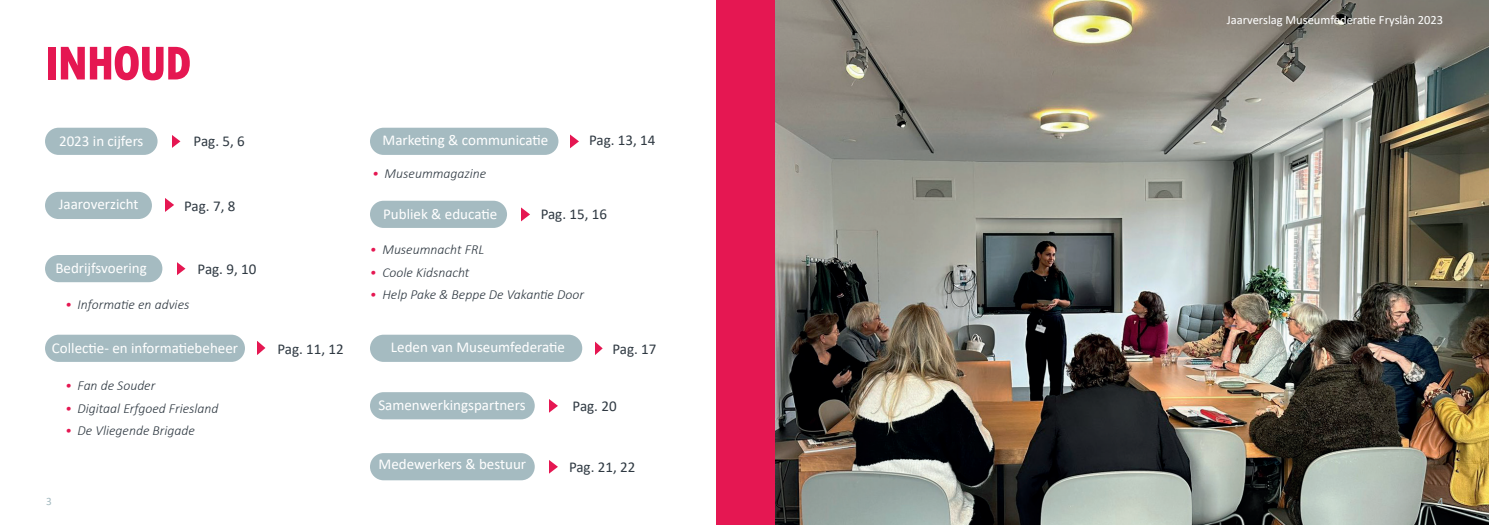
<style>
.page{position:relative;width:1489px;height:525px;background:#fff}
.page>*{position:absolute;margin:0;border:0;box-sizing:border-box;transform-origin:0 0}
.t1{font:800 condensed 50px "Tw Cen";letter-spacing:-.04em;color:#e51752}
.t2{font:15px "Calibri";color:#fff}
.t3{font:15px "Calibri";color:#2f3942}
.t4{font:italic 300 13.75px "Calibri";color:#2f3942}
.t5{font:12.5px "Calibri";color:#fff}
.t6{font:11.25px "Calibri";color:#a5bbc1}
.s1{color:#e51752}
</style>
<div class="page">
<img style="left:774px;top:0;width:714px;height:524px">
<div style="left:45px;top:128px;width:112px;height:27px;background:#a5bbc1;border-radius:14px"></div>
<svg style="left:165px;top:198px;width:9px;height:14px"></svg>
<div style="left:45px;top:192px;width:107px;height:27px;background:#a5bbc1;border-radius:14px"></div>
<svg style="left:257px;top:341px;width:8px;height:14px"></svg>
<div style="left:45px;top:334px;width:200px;height:27px;background:#a5bbc1;border-radius:14px"></div>
<svg style="left:177px;top:262px;width:8px;height:13px"></svg>
<div style="left:45px;top:255px;width:117px;height:27px;background:#a5bbc1;border-radius:14px"></div>
<svg style="left:521px;top:207px;width:9px;height:14px"></svg>
<div style="left:370px;top:201px;width:137px;height:27px;background:#a5bbc1;border-radius:14px"></div>
<svg style="left:595px;top:341px;width:7px;height:14px"></svg>
<div style="left:370px;top:334px;width:212px;height:27px;background:#a5bbc1;border-radius:14px"></div>
<svg style="left:549px;top:460px;width:9px;height:13px"></svg>
<div style="left:370px;top:453px;width:164px;height:27px;background:#a5bbc1;border-radius:14px"></div>
<svg style="left:549px;top:399px;width:9px;height:13px"></svg>
<div style="left:370px;top:392px;width:164px;height:27px;background:#a5bbc1;border-radius:14px"></div>
<div style="left:716px;top:0;width:58px;height:524px;background:#e51752"></div>
<svg style="left:570px;top:134px;width:9px;height:14px"></svg>
<div style="left:370px;top:128px;width:188px;height:27px;background:#a5bbc1;border-radius:14px"></div>
<svg style="left:172px;top:135px;width:8px;height:13px"></svg>
<h1 class="t1" style="left:44px;top:34px;width:148px">INHOUD</h1>
<p class="t2" style="left:59px;top:131px;width:86px">2023 in cijfers</p>
<p class="t3" style="left:194px;top:131px;width:53px">Pag. 5, 6</p>
<p class="t2" style="left:59px;top:193px;width:81px">Jaaroverzicht</p>
<p class="t3" style="left:184px;top:195px;width:53px">Pag. 7, 8</p>
<p class="t2" style="left:55px;top:257px;width:93px">Bedrijfsvoering</p>
<p class="t3" style="left:198px;top:258px;width:60px">Pag. 9, 10</p>
<p class="t4" style="left:65px;top:295px;width:126px"><span class="s1">•</span> Informatie en advies</p>
<p class="t2" style="left:52px;top:337px;width:188px">Collectie- en informatiebeheer</p>
<p class="t3" style="left:277px;top:338px;width:68px">Pag. 11, 12</p>
<p class="t4" style="left:65px;top:377px;width:92px"><span class="s1">•</span> Fan de Souder</p>
<p class="t4" style="left:65px;top:399px;width:155px"><span class="s1">•</span> Digitaal Erfgoed Friesland</p>
<p class="t4" style="left:65px;top:422px;width:131px"><span class="s1">•</span> De Vliegende Brigade</p>
<p class="t2" style="left:382px;top:130px;width:167px">Marketing &amp; communicatie</p>
<p class="t3" style="left:589px;top:130px;width:68px">Pag. 13, 14</p>
<p class="t4" style="left:372px;top:165px;width:116px"><span class="s1">•</span> Museummagazine</p>
<p class="t2" style="left:383px;top:203px;width:116px">Publiek &amp; educatie</p>
<p class="t3" style="left:540px;top:204px;width:68px">Pag. 15, 16</p>
<p class="t4" style="left:370px;top:241px;width:116px"><span class="s1">•</span> Museumnacht FRL</p>
<p class="t4" style="left:370px;top:263px;width:101px"><span class="s1">•</span> Coole Kidsnacht</p>
<p class="t4" style="left:370px;top:286px;width:216px"><span class="s1">•</span> Help Pake &amp; Beppe De Vakantie Door</p>
<p class="t2" style="left:391px;top:337px;width:176px">Leden van Museumfederatie</p>
<p class="t3" style="left:612px;top:338px;width:46px">Pag. 17</p>
<p class="t2" style="left:378px;top:394px;width:149px">Samenwerkingspartners</p>
<p class="t3" style="left:572px;top:396px;width:46px">Pag. 20</p>
<p class="t2" style="left:378px;top:453px;width:149px">Medewerkers &amp; bestuur</p>
<p class="t3" style="left:569px;top:456px;width:68px">Pag. 21, 22</p>
<p class="t5" style="left:1226px;top:11px;width:218px">Jaarverslag Museumfederatie Fryslân 2023</p>
<p class="t6" style="left:46px;top:493px;width:7px">3</p>
<p class="t6" style="left:1437px;top:493px;width:7px">4</p>
</div>
